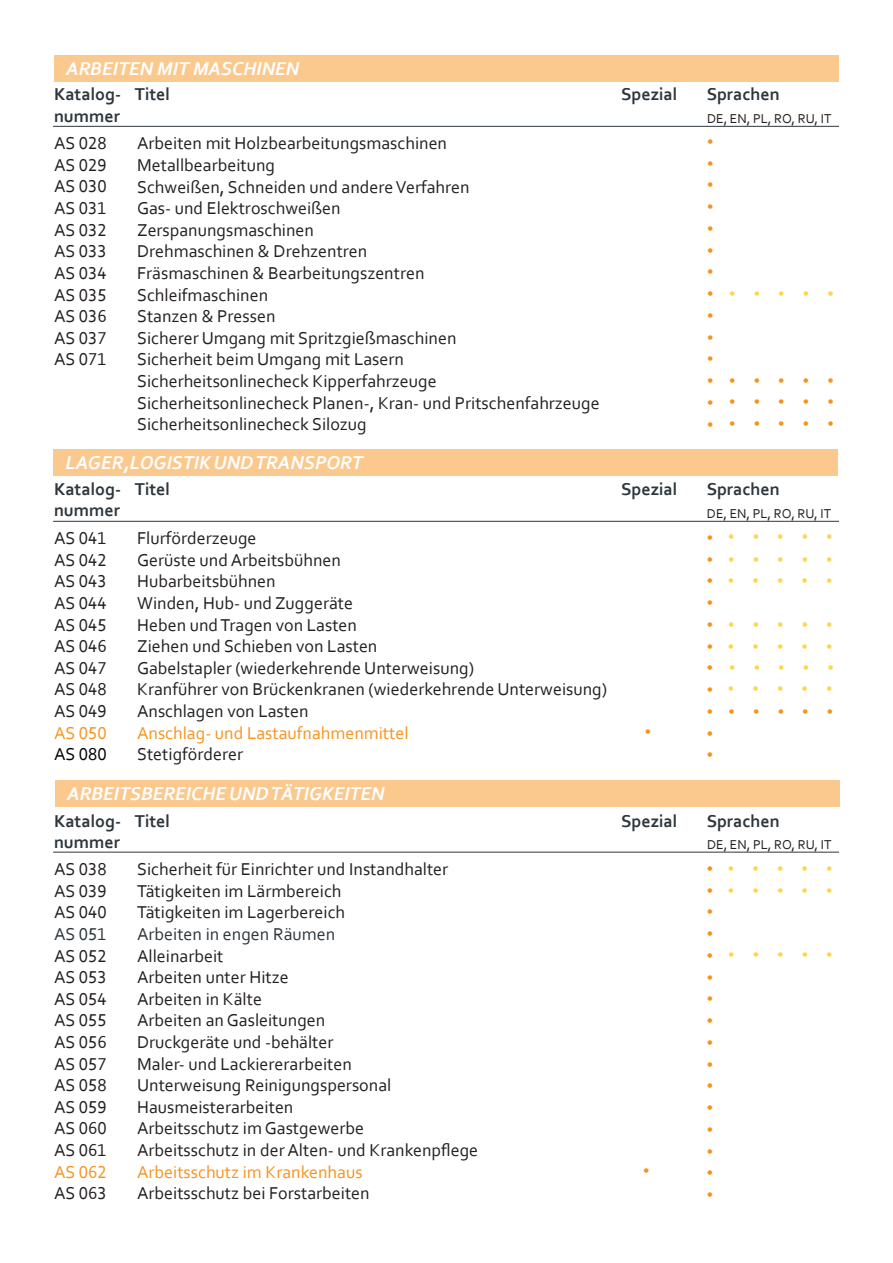
<style>
.page{position:relative;width:893px;height:1263px;background:#fff}
.page>*{position:absolute;margin:0;border:0;box-sizing:border-box;transform-origin:0 0}
.t1{font:italic 700 19.5px "Corbel";color:#fff}
.t2{font:18px/21.6px "Corbel";color:#231f20;text-align:justify}
.t3{font:700 18px "Corbel";color:#2d363c}
.t4{font:18px "Corbel";color:#f7931d}
.t5{font:18px/21.8px "Arial";color:#f7931d;text-align:justify}
.t6{font:18px "Arial";color:#fed54d}
.t7{font:18px "Corbel";color:#2d363c}
.t8{font:18px "Corbel";color:#000}
.t9{font:13.5px "Corbel";color:#231f20}
</style>
<div class="page">
<hr style="left:53px;top:126px;width:786px;height:1px;background:#2d363c">
<hr style="left:53px;top:521px;width:786px;height:1px;background:#2d363c">
<hr style="left:53px;top:852px;width:786px;height:1px;background:#2d363c">
<div style="left:54px;top:55px;width:785px;height:27px;background:#fbc98e"></div>
<div style="left:53px;top:449px;width:785px;height:27px;background:#fbc98e"></div>
<div style="left:55px;top:780px;width:785px;height:27px;background:#fbc98e"></div>
<p class="t1" style="left:66px;top:57px;width:235px">ARBEITEN MIT MASCHINEN</p>
<p class="t3" style="left:54px;top:83px;width:118px">Katalog- Titel</p>
<p class="t3" style="left:621px;top:83px;width:58px">Spezial</p>
<p class="t3" style="left:707px;top:83px;width:75px">Sprachen</p>
<p class="t3" style="left:54px;top:104px;width:68px">nummer</p>
<p class="t9" style="left:707px;top:110px;width:126px">DE, EN, PL, RO, RU, IT</p>
<p class="t5" style="left:707px;top:130px;width:8px">• • • • • • • • • • • • • •</p>
<p class="t2" style="left:137px;top:132px;width:464px;text-align:left">Arbeiten mit Holzbearbeitungsmaschinen<br>Metallbearbeitung<br>Schweißen, Schneiden und andere Verfahren<br>Gas- und Elektroschweißen<br>Zerspanungsmaschinen<br>Drehmaschinen &amp; Drehzentren<br>Fräsmaschinen &amp; Bearbeitungszentren<br>Schleifmaschinen<br>Stanzen &amp; Pressen<br>Sicherer Umgang mit Spritzgießmaschinen<br>Sicherheit beim Umgang mit Lasern<br>Sicherheitsonlinecheck Kipperfahrzeuge Sicherheitsonlinecheck Planen-, Kran- und Pritschenfahrzeuge Sicherheitsonlinecheck Silozug</p>
<p class="t2" style="left:54px;top:132px;width:54px">AS 028<br>AS 029<br>AS 030<br>AS 031<br>AS 032<br>AS 033<br>AS 034<br>AS 035<br>AS 036<br>AS 037<br>AS 071</p>
<p class="t6" style="left:729px;top:281px;width:106px">• • • • •</p>
<p class="t5" style="left:729px;top:370px;width:106px">• • • • •</p>
<p class="t5" style="left:729px;top:391px;width:106px">• • • • •</p>
<p class="t5" style="left:729px;top:412px;width:106px">• • • • •</p>
<p class="t1" style="left:65px;top:451px;width:299px">LAGER,LOGISTIK UND TRANSPORT</p>
<p class="t3" style="left:54px;top:478px;width:118px">Katalog- Titel</p>
<p class="t3" style="left:621px;top:478px;width:58px">Spezial</p>
<p class="t3" style="left:707px;top:478px;width:75px">Sprachen</p>
<p class="t3" style="left:54px;top:499px;width:68px">nummer</p>
<p class="t9" style="left:707px;top:505px;width:126px">DE, EN, PL, RO, RU, IT</p>
<p class="t2" style="left:54px;top:527px;width:54px">AS 041<br>AS 042<br>AS 043<br>AS 044<br>AS 045<br>AS 046<br>AS 047<br>AS 048<br>AS 049</p>
<p class="t4" style="left:54px;top:721px;width:54px">AS 050</p>
<p class="t8" style="left:54px;top:743px;width:54px">AS 080</p>
<p class="t2" style="left:137px;top:527px;width:472px;text-align:left">Flurförderzeuge<br>Gerüste und Arbeitsbühnen<br>Hubarbeitsbühnen<br>Winden, Hub- und Zuggeräte<br>Heben und Tragen von Lasten<br>Ziehen und Schieben von Lasten<br>Gabelstapler (wiederkehrende Unterweisung)<br>Kranführer von Brückenkranen (wiederkehrende Unterweisung)<br>Anschlagen von Lasten</p>
<p class="t4" style="left:137px;top:721px;width:273px">Anschlag- und Lastaufnahmenmittel</p>
<p class="t2" style="left:137px;top:743px;width:108px">Stetigförderer</p>
<p class="t1" style="left:67px;top:782px;width:319px">ARBEITSBEREICHE UND TÄTIGKEITEN</p>
<p class="t5" style="left:645px;top:721px;width:8px">•</p>
<p class="t5" style="left:707px;top:527px;width:8px">• • • • • • • • • • •</p>
<p class="t6" style="left:728px;top:525px;width:106px">• • • • •</p>
<p class="t6" style="left:728px;top:547px;width:106px">• • • • •</p>
<p class="t6" style="left:728px;top:568px;width:106px">• • • • •</p>
<p class="t6" style="left:728px;top:612px;width:106px">• • • • •</p>
<p class="t6" style="left:728px;top:634px;width:106px">• • • • •</p>
<p class="t6" style="left:729px;top:656px;width:106px">• • • • •</p>
<p class="t6" style="left:728px;top:676px;width:106px">• • • • •</p>
<p class="t5" style="left:729px;top:700px;width:106px">• • • • •</p>
<p class="t3" style="left:54px;top:809px;width:118px">Katalog- Titel</p>
<p class="t3" style="left:621px;top:809px;width:58px">Spezial</p>
<p class="t3" style="left:707px;top:809px;width:75px">Sprachen</p>
<p class="t3" style="left:54px;top:831px;width:68px">nummer</p>
<p class="t9" style="left:707px;top:836px;width:126px">DE, EN, PL, RO, RU, IT</p>
<p class="t2" style="left:54px;top:858px;width:54px">AS 038<br>AS 039<br>AS 040</p>
<p class="t7" style="left:54px;top:923px;width:54px">AS 051</p>
<p class="t2" style="left:54px;top:944px;width:54px">AS 052<br>AS 053<br>AS 054<br>AS 055<br>AS 056<br>AS 057<br>AS 058<br>AS 059<br>AS 060<br>AS 061</p>
<p class="t4" style="left:54px;top:1160px;width:54px">AS 062</p>
<p class="t2" style="left:54px;top:1182px;width:54px">AS 063</p>
<p class="t2" style="left:137px;top:858px;width:313px;text-align:left">Sicherheit für Einrichter und Instandhalter<br>Tätigkeiten im Lärmbereich<br>Tätigkeiten im Lagerbereich</p>
<p class="t7" style="left:137px;top:923px;width:200px">Arbeiten in engen Räumen</p>
<p class="t2" style="left:137px;top:944px;width:343px;text-align:left">Alleinarbeit<br>Arbeiten unter Hitze<br>Arbeiten in Kälte<br>Arbeiten an Gasleitungen<br>Druckgeräte und -behälter<br>Maler- und Lackiererarbeiten<br>Unterweisung Reinigungspersonal<br>Hausmeisterarbeiten<br>Arbeitsschutz im Gastgewerbe<br>Arbeitsschutz in der Alten- und Krankenpflege</p>
<p class="t4" style="left:137px;top:1160px;width:227px">Arbeitsschutz im Krankenhaus</p>
<p class="t2" style="left:137px;top:1182px;width:234px">Arbeitsschutz bei Forstarbeiten</p>
<p class="t5" style="left:643px;top:1160px;width:8px">•</p>
<p class="t5" style="left:707px;top:857px;width:8px">• • • • • • • • • • • • • • • •</p>
<p class="t6" style="left:728px;top:856px;width:106px">• • • • •</p>
<p class="t6" style="left:728px;top:878px;width:106px">• • • • •</p>
<p class="t6" style="left:728px;top:943px;width:106px">• • • • •</p>
</div>
